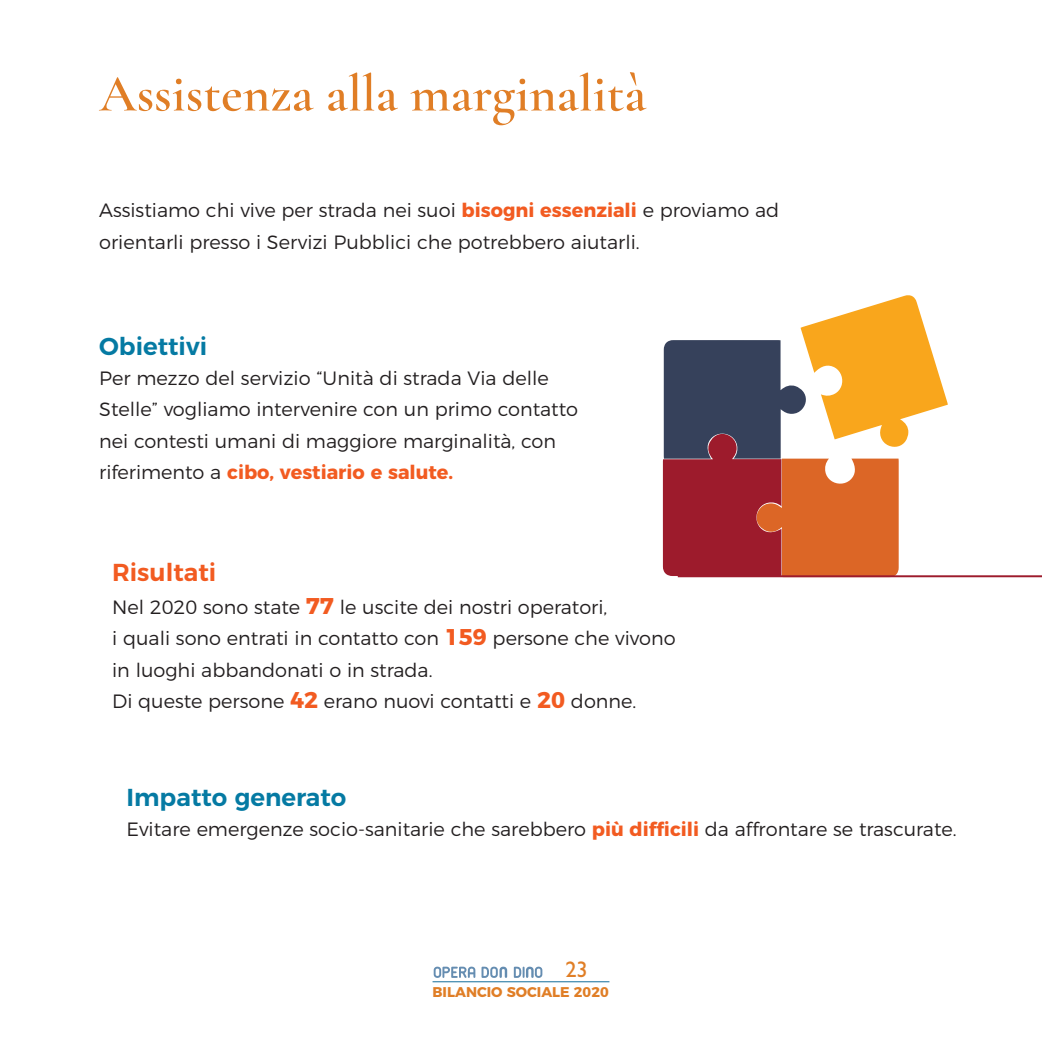
<style>
.page{position:relative;width:1042px;height:1042px;background:#fff}
.page>*{position:absolute;margin:0;border:0;box-sizing:border-box;transform-origin:0 0}
.t1{font:600 52.5px "Cormorant Garamond";color:#e07e26}
.t2{font:600 24.5px "Montserrat";color:#057aa3}
.t3{font:600 24.5px "Montserrat";color:#f25b21}
.t4{font:22.57px "Gill Sans Std";color:#e07e26}
.t5{font:300 19.25px/31.5px "Montserrat";color:#231f20}
.t6{font:700 14.17px "Montserrat";color:#e07e26}
.s1{font-weight:700;color:#f25b21}
.s2{font-weight:700;font-size:22.75px;color:#f25b21}
</style>
<div class="page">
<svg style="left:481px;top:966px;width:26px;height:12px"></svg>
<svg style="left:434px;top:966px;width:41px;height:12px"></svg>
<svg style="left:514px;top:966px;width:28px;height:12px"></svg>
<hr style="left:432px;top:981px;width:177px;height:1px;background:#146e9b">
<svg style="left:663px;top:295px;width:285px;height:282px"></svg>
<hr style="left:678px;top:575px;width:364px;height:2px;background:#9d1b2c">
<h1 class="t1" style="left:99px;top:61px;width:549px">Assistenza alla marginalità</h1>
<p class="t5" style="left:99px;top:193px;width:681px">Assistiamo chi vive per strada nei suoi <span class="s1">bisogni essenziali</span> e proviamo ad orientarli presso i Servizi Pubblici che potrebbero aiutarli.</p>
<p class="t2" style="left:99px;top:326px;width:109px">Obiettivi</p>
<p class="t5" style="left:99px;top:360px;width:480px">Per mezzo del servizio “Unità di strada Via delle Stelle” vogliamo intervenire con un primo contatto nei contesti umani di maggiore marginalità, con riferimento a <span class="s1">cibo, vestiario e salute.</span></p>
<p class="t3" style="left:112px;top:552px;width:106px">Risultati</p>
<p class="t5" style="left:112px;top:589px;width:565px">Nel 2020 sono state <span class="s2">77</span> le uscite dei nostri operatori,<br>i quali sono entrati in contatto con <span class="s2">159</span> persone che vivono in luoghi abbandonati o in strada.<br>Di queste persone <span class="s2">42</span> erano nuovi contatti e <span class="s2">20</span> donne.</p>
<p class="t2" style="left:126px;top:778px;width:221px">Impatto generato</p>
<p class="t5" style="left:126px;top:812px;width:831px">Evitare emergenze socio-sanitarie che sarebbero <span class="s1">più difficili</span> da affrontare se trascurate.</p>
<p class="t4" style="left:565px;top:956px;width:24px">23</p>
<p class="t6" style="left:432px;top:980px;width:178px">BILANCIO SOCIALE 2020</p>
</div>
